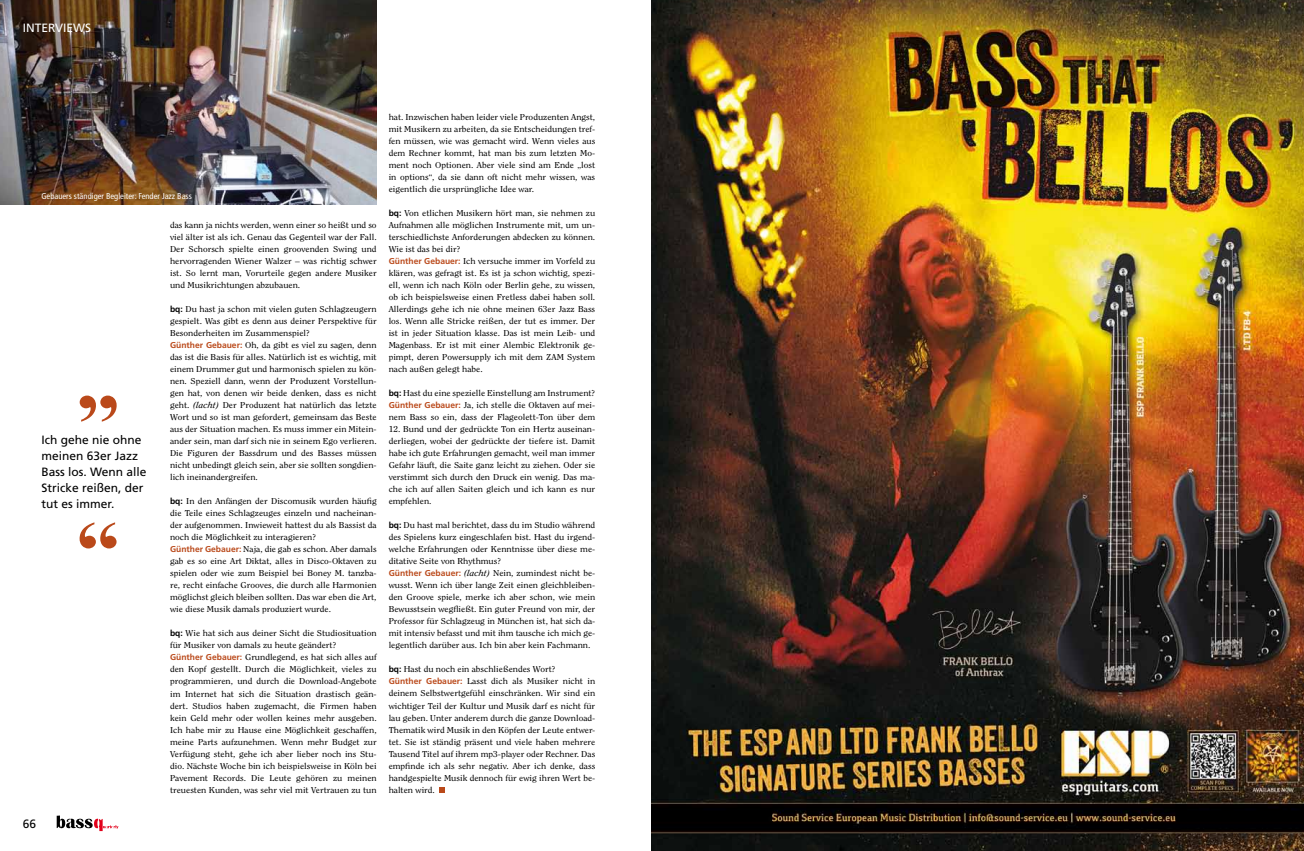
<style>
.page{position:relative;width:1304px;height:851px;background:#fff}
.page>*{position:absolute;margin:0;border:0;box-sizing:border-box;transform-origin:0 0}
.t1{font:700 80px/168.8px "Times New Roman";color:#ba491a;scale:1.1 1}
.t2{font:12px/16px "Frutiger";color:#000}
.t3{font:12px "Frutiger";color:#fff}
.t4{font:8.5px/12px "Clearface Std";color:#000;scale:1.1 1}
.t5{font:condensed 8.5px "Frutiger LT Std";color:#fff}
.s1{font-family:"Frutiger";font-weight:700}
.s2{font-family:"Frutiger";font-weight:700;color:#ba491a}
.s3{font-style:italic}
</style>
<div class="page">
<img style="left:0;top:0;width:377px;height:204px">
<svg style="left:440px;top:787px;width:5px;height:5px"></svg>
<svg style="left:57px;top:815px;width:62px;height:15px"></svg>
<img style="left:652px;top:0;width:652px;height:850px">
<h2 class="t3" style="left:23px;top:21px;width:70px">INTERVIEWS</h2>
<p class="t5" style="left:41px;top:191px;width:152px">Gebauers ständiger Begleiter: Fender Jazz Bass</p>
<h1 class="t1" style="left:76px;top:294px;width:41px">„ “</h1>
<h2 class="t2" style="left:41px;top:431px;width:107px">Ich gehe nie ohne meinen 63er Jazz<br>Bass los. Wenn alle<br>Stricke reißen, der tut es immer.</h2>
<h2 class="t2" style="left:23px;top:815px;width:15px">66</h2>
<p class="t4" style="left:170px;top:219px;width:189px;text-align:justify">das kann ja nichts werden, wenn einer so heißt und so viel älter ist als ich. Genau das Gegenteil war der Fall.<br>Der Schorsch spielte einen groovenden Swing und hervorragenden Wiener Walzer – was richtig schwer ist. So lernt man, Vorurteile gegen andere Musiker und Musikrichtungen abzubauen.</p>
<p class="t4" style="left:170px;top:303px;width:189px"><span class="s1">bq:</span> Du hast ja schon mit vielen guten Schlagzeugern gespielt. Was gibt es denn aus deiner Perspektive für Besonderheiten im Zusammenspiel?<br><span class="s2">Günther Gebauer:</span> Oh, da gibt es viel zu sagen, denn das ist die Basis für alles. Natürlich ist es wichtig, mit einem Drummer gut und harmonisch spielen zu kön&shy;nen. Speziell dann, wenn der Produzent Vorstellun&shy;gen hat, von denen wir beide denken, dass es nicht geht. <span class="s3">(lacht)</span> Der Produzent hat natürlich das letzte Wort und so ist man gefordert, gemeinsam das Beste aus der Situation machen. Es muss immer ein Mitein&shy;ander sein, man darf sich nie in seinem Ego verlieren.<br>Die Figuren der Bassdrum und des Basses müssen nicht unbedingt gleich sein, aber sie sollten songdien&shy;lich ineinandergreifen.</p>
<p class="t4" style="left:170px;top:495px;width:189px"><span class="s1">bq:</span> In den Anfängen der Discomusik wurden häufig die Teile eines Schlagzeuges einzeln und nacheinan&shy;der aufgenommen. Inwieweit hattest du als Bassist da noch die Möglichkeit zu interagieren?<br><span class="s2">Günther Gebauer:</span> Naja, die gab es schon. Aber damals gab es so eine Art Diktat, alles in Disco-Oktaven zu spielen oder wie zum Beispiel bei Boney M. tanzba&shy;re, recht einfache Grooves, die durch alle Harmonien möglichst gleich bleiben sollten. Das war eben die Art, wie diese Musik damals produziert wurde.</p>
<p class="t4" style="left:170px;top:627px;width:189px"><span class="s1">bq:</span> Wie hat sich aus deiner Sicht die Studiosituation für Musiker von damals zu heute geändert?<br><span class="s2">Günther Gebauer:</span> Grundlegend, es hat sich alles auf den Kopf gestellt. Durch die Möglichkeit, vieles zu programmieren, und durch die Download-Angebote im Internet hat sich die Situation drastisch geän&shy;dert. Studios haben zugemacht, die Firmen haben kein Geld mehr oder wollen keines mehr ausgeben.<br>Ich habe mir zu Hause eine Möglichkeit geschaffen, meine Parts aufzunehmen. Wenn mehr Budget zur Verfügung steht, gehe ich aber lieber noch ins Stu&shy;dio. Nächste Woche bin ich beispielsweise in Köln bei Pavement Records. Die Leute gehören zu meinen treuesten Kunden, was sehr viel mit Vertrauen zu tun</p>
<p class="t4" style="left:389px;top:111px;width:189px;text-align:justify">hat. Inzwischen haben leider viele Produzenten Angst, mit Musikern zu arbeiten, da sie Entscheidungen tref&shy;fen müssen, wie was gemacht wird. Wenn vieles aus dem Rechner kommt, hat man bis zum letzten Mo&shy;ment noch Optionen. Aber viele sind am Ende „lost in options“, da sie dann oft nicht mehr wissen, was eigentlich die ursprüngliche Idee war.</p>
<p class="t4" style="left:389px;top:207px;width:189px"><span class="s1">bq:</span> Von etlichen Musikern hört man, sie nehmen zu Aufnahmen alle möglichen Instrumente mit, um un&shy;terschiedlichste Anforderungen abdecken zu können.<br>Wie ist das bei dir?<br><span class="s2">Günther Gebauer:</span> Ich versuche immer im Vorfeld zu klären, was gefragt ist. Es ist ja schon wichtig, spezi&shy;ell, wenn ich nach Köln oder Berlin gehe, zu wissen, ob ich beispielsweise einen Fretless dabei haben soll.<br>Allerdings gehe ich nie ohne meinen 63er Jazz Bass los. Wenn alle Stricke reißen, der tut es immer. Der ist in jeder Situation klasse. Das ist mein Leib- und Magenbass. Er ist mit einer Alembic Elektronik ge&shy;pimpt, deren Powersupply ich mit dem ZAM System nach außen gelegt habe.</p>
<p class="t4" style="left:389px;top:387px;width:189px;text-align:justify"><span class="s1">bq:</span> Hast du eine spezielle Einstellung am Instrument?<br><span class="s2">Günther Gebauer:</span> Ja, ich stelle die Oktaven auf mei&shy;nem Bass so ein, dass der Flageolett-Ton über dem</p>
<p class="t4" style="left:389px;top:423px;width:189px;text-align:justify">12. Bund und der gedrückte Ton ein Hertz auseinan&shy;derliegen, wobei der gedrückte der tiefere ist. Damit habe ich gute Erfahrungen gemacht, weil man immer Gefahr läuft, die Saite ganz leicht zu ziehen. Oder sie verstimmt sich durch den Druck ein wenig. Das ma&shy;che ich auf allen Saiten gleich und ich kann es nur empfehlen.</p>
<p class="t4" style="left:389px;top:519px;width:189px"><span class="s1">bq:</span> Du hast mal berichtet, dass du im Studio während des Spielens kurz eingeschlafen bist. Hast du irgend&shy;welche Erfahrungen oder Kenntnisse über diese me&shy;ditative Seite von Rhythmus?<br><span class="s2">Günther Gebauer:</span> <span class="s3">(lacht)</span> Nein, zumindest nicht be&shy;wusst. Wenn ich über lange Zeit einen gleichbleiben&shy;den Groove spiele, merke ich aber schon, wie mein Bewusstsein wegfließt. Ein guter Freund von mir, der Professor für Schlagzeug in München ist, hat sich da&shy;mit intensiv befasst und mit ihm tausche ich mich ge&shy;legentlich darüber aus. Ich bin aber kein Fachmann.</p>
<p class="t4" style="left:389px;top:663px;width:189px"><span class="s1">bq:</span> Hast du noch ein abschließendes Wort?<br><span class="s2">Günther Gebauer:</span> Lasst dich als Musiker nicht in deinem Selbstwertgefühl einschränken. Wir sind ein wichtiger Teil der Kultur und Musik darf es nicht für lau geben. Unter anderem durch die ganze Download-Thematik wird Musik in den Köpfen der Leute entwer&shy;tet. Sie ist ständig präsent und viele haben mehrere Tausend Titel auf ihrem mp3-player oder Rechner. Das empfinde ich als sehr negativ. Aber ich denke, dass handgespielte Musik dennoch für ewig ihren Wert be&shy;halten wird.</p>
</div>
